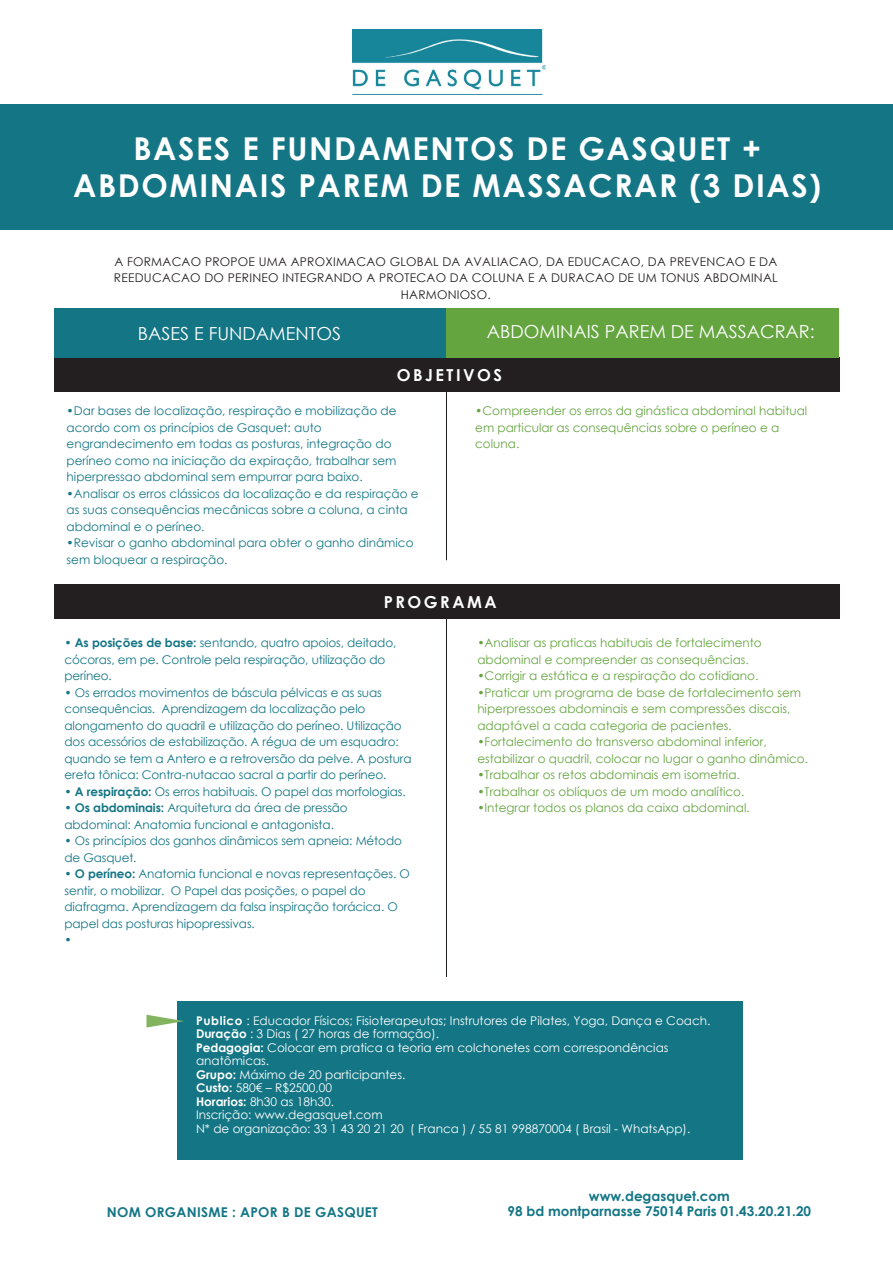
<style>
.page{position:relative;width:893px;height:1263px;background:#fff}
.page>*{position:absolute;margin:0;border:0;box-sizing:border-box;transform-origin:0 0}
.t1{font:700 31.5px/37.8px "Century Gothic";letter-spacing:.05em;color:#fff;text-align:center}
.t2{font:18px "Century Gothic";color:#fff}
.t3{font:700 16.5px "Century Gothic";letter-spacing:.15em;color:#fff}
.t4{font:700 13.5px/15px "Century Gothic";color:#147685;text-align:center}
.t5{font:700 13.5px "Century Gothic";letter-spacing:.02em;color:#147685}
.t6{font:12px/16.5px "Century Gothic";letter-spacing:-.01em;color:#147685}
.t7{font:12px/16.5px "Century Gothic";color:#65a540}
.t8{font:12px/13.5px "Century Gothic";color:#fff}
.t9{font:12px/16.5px "Century Gothic";letter-spacing:.02em;color:#231f20;text-align:center}
.s1{font-weight:700}
</style>
<div class="page">
<div style="left:54px;top:358px;width:785px;height:34px;background:#231f20"></div>
<div style="left:54px;top:585px;width:785px;height:34px;background:#231f20"></div>
<div style="left:0;top:104px;width:893px;height:126px;background:#147685"></div>
<div style="left:54px;top:308px;width:392px;height:50px;background:#147685"></div>
<div style="left:446px;top:308px;width:393px;height:50px;background:#65a540"></div>
<hr style="left:446px;top:388px;width:1px;height:172px;background:#231f20">
<hr style="left:446px;top:615px;width:1px;height:362px;background:#231f20">
<img style="left:353px;top:30px;width:193px;height:64px">
<div style="left:177px;top:1001px;width:565px;height:159px;background:#147685"></div>
<svg style="left:146px;top:1015px;width:38px;height:12px"></svg>
<h1 class="t1" style="left:73px;top:128px;width:750px">BASES E FUNDAMENTOS DE GASQUET +<br>ABDOMINAIS PAREM DE MASSACRAR (3 DIAS)</h1>
<p class="t9" style="left:114px;top:253px;width:665px">A FORMACAO PROPOE UMA APROXIMACAO GLOBAL DA AVALIACAO, DA EDUCACAO, DA PREVENCAO E DA<br>REEDUCACAO DO PERINEO INTEGRANDO A PROTECAO DA COLUNA E A DURACAO DE UM TONUS ABDOMINAL<br>HARMONIOSO.</p>
<h2 class="t2" style="left:138px;top:321px;width:205px">BASES E FUNDAMENTOS</h2>
<h2 class="t2" style="left:487px;top:319px;width:329px">ABDOMINAIS PAREM DE MASSACRAR:</h2>
<h3 class="t3" style="left:397px;top:365px;width:107px">OBJETIVOS</h3>
<p class="t6" style="left:67px;top:402px;width:331px">•Dar bases de localização, respiração e mobilização de acordo com os princípios de Gasquet: auto engrandecimento em todas as posturas, integração do períneo como na iniciação da expiração, trabalhar sem hiperpressao abdominal sem empurrar para baixo.</p>
<p class="t6" style="left:67px;top:485px;width:354px">•Analisar os erros clássicos da localização e da respiração e as suas consequências mecânicas sobre a coluna, a cinta abdominal e o períneo.</p>
<p class="t6" style="left:67px;top:534px;width:348px">•Revisar o ganho abdominal para obter o ganho dinâmico sem bloquear a respiração.</p>
<p class="t7" style="left:475px;top:402px;width:334px">•Compreender os erros da ginástica abdominal habitual em particular as consequências sobre o períneo e a coluna.</p>
<h3 class="t3" style="left:384px;top:589px;width:114px">PROGRAMA</h3>
<p class="t6" style="left:64px;top:635px;width:333px">• <span class="s1">As posições de base:</span> sentando, quatro apoios, deitado, cócoras, em pe. Controle pela respiração, utilização do períneo.</p>
<p class="t6" style="left:64px;top:684px;width:349px">• Os errados movimentos de báscula pélvicas e as suas consequências. Aprendizagem da localização pelo alongamento do quadril e utilização do períneo. Utilização dos acessórios de estabilização. A régua de um esquadro: quando se tem a Antero e a retroversão da pelve. A postura ereta tônica: Contra-nutacao sacral a partir do períneo.</p>
<p class="t6" style="left:64px;top:783px;width:343px">• <span class="s1">A respiração:</span> Os erros habituais. O papel das morfologias.</p>
<p class="t6" style="left:64px;top:800px;width:285px">• <span class="s1">Os abdominais:</span> Arquitetura da área de pressão abdominal: Anatomia funcional e antagonista.</p>
<p class="t6" style="left:64px;top:833px;width:339px">• Os princípios dos ganhos dinâmicos sem apneia: Método de Gasquet.</p>
<p class="t6" style="left:64px;top:866px;width:347px">• <span class="s1">O períneo:</span> Anatomia funcional e novas representações. O sentir, o mobilizar. O Papel das posições, o papel do diafragma. Aprendizagem da falsa inspiração torácica. O papel das posturas hipopressivas.<br>•</p>
<p class="t7" style="left:477px;top:635px;width:286px">•Analisar as praticas habituais de fortalecimento abdominal e compreender as consequências.</p>
<p class="t7" style="left:477px;top:668px;width:282px">•Corrigir a estática e a respiração do cotidiano.</p>
<p class="t7" style="left:477px;top:684px;width:325px">•Praticar um programa de base de fortalecimento sem hiperpressoes abdominais e sem compressões discais, adaptável a cada categoria de pacientes.</p>
<p class="t7" style="left:477px;top:734px;width:332px">•Fortalecimento do transverso abdominal inferior, estabilizar o quadril, colocar no lugar o ganho dinâmico.</p>
<p class="t7" style="left:477px;top:767px;width:264px">•Trabalhar os retos abdominais em isometria.</p>
<p class="t7" style="left:477px;top:783px;width:269px">•Trabalhar os oblíquos de um modo analítico.</p>
<p class="t7" style="left:477px;top:800px;width:274px">•Integrar todos os planos da caixa abdominal.</p>
<p class="t8" style="left:196px;top:1013px;width:516px"><span class="s1">Publico</span> : Educador Físicos; Fisioterapeutas; Instrutores de Pilates, Yoga, Dança e Coach.<br><span class="s1">Duração</span> : 3 Dias ( 27 horas de formação).<br><span class="s1">Pedagogia:</span> Colocar em pratica a teoria em colchonetes com correspondências anatômicas.<br><span class="s1">Grupo:</span> Máximo de 20 participantes.<br><span class="s1">Custo:</span> 580€ – R$2500,00<br><span class="s1">Horarios:</span> 8h30 as 18h30.<br>Inscrição: www.degasquet.com<br>N* de organização: 33 1 43 20 21 20 ( Franca ) / 55 81 998870004 ( Brasil - WhatsApp).</p>
<p class="t5" style="left:107px;top:1204px;width:273px">NOM ORGANISME : APOR B DE GASQUET</p>
<p class="t4" style="left:508px;top:1188px;width:305px">www.degasquet.com<br>98 bd montparnasse 75014 Paris 01.43.20.21.20</p>
</div>
